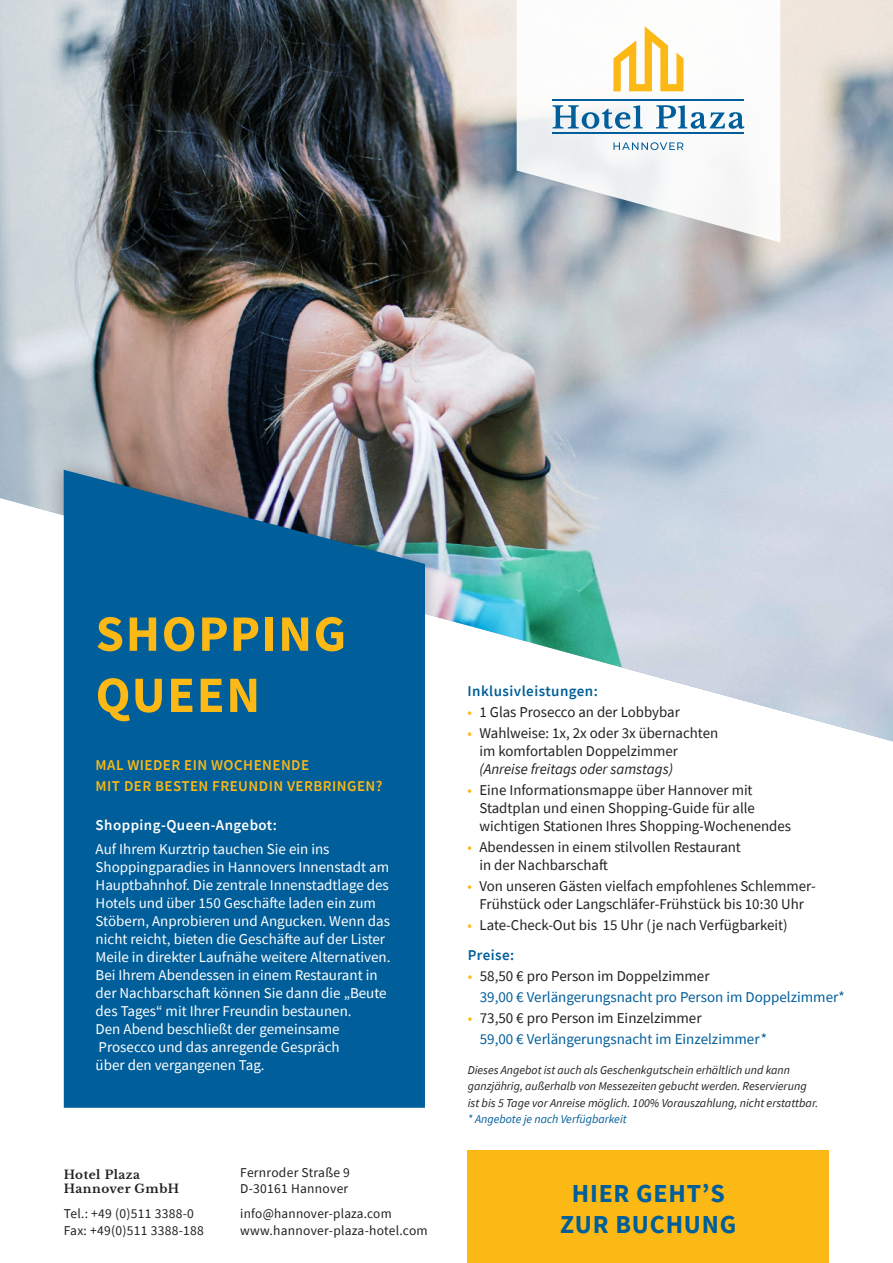
<style>
.page{position:relative;width:893px;height:1263px;background:#fff}
.page>*{position:absolute;margin:0;border:0;box-sizing:border-box;transform-origin:0 0}
.t1{font:700 51px/61.2px "Source Sans Pro";letter-spacing:.03em;color:#fcb814}
.t2{font:700 25.95px/31px "Source Sans Pro";letter-spacing:.03em;color:#005e9a;text-align:center}
.t3{font:15px/18px "Source Sans Pro";color:#fff}
.t4{font:15px/18px "Source Sans Pro";color:#231f20}
.t5{font:15px/21px "Source Sans Pro";color:#005e9a}
.t6{font:600 15px/21px "Source Sans Pro";letter-spacing:.03em;color:#fcb814}
.t7{font:italic 15px "Source Sans Pro";color:#231f20}
.t8{font:600 15px "Source Sans Pro";letter-spacing:.03em;color:#005e9a}
.t9{font:600 15px "Source Sans Pro";letter-spacing:.03em;color:#fff}
.t10{font:13.5px/16.2px "Source Sans Pro";letter-spacing:.02em;color:#231f20}
.t11{font:italic 12px/16.5px "Source Sans Pro";color:#231f20}
.t12{font:italic 12px "Source Sans Pro";color:#005e9a}
.t13{font:700 12px/14.4px "Libre Baskerville";letter-spacing:.04em;color:#231f20}
.s1{color:#fcb814}
.s2{color:#231f20}
</style>
<div class="page">
<img style="left:0;top:0;width:893px;height:749px">
<svg style="left:517px;top:0;width:263px;height:242px"></svg>
<div style="left:44px;top:452px;width:401px;height:229px;background:#231f20;opacity:.75"></div>
<svg style="left:64px;top:470px;width:361px;height:638px;background:#096098"></svg>
<div style="left:468px;top:1150px;width:361px;height:113px;background:#fcb814"></div>
<svg style="left:613px;top:142px;width:70px;height:8px"></svg>
<svg style="left:613px;top:26px;width:70px;height:65px"></svg>
<svg style="left:552px;top:105px;width:192px;height:24px"></svg>
<hr style="left:552px;top:99px;width:192px;height:2px;background:#005e9a">
<hr style="left:552px;top:132px;width:192px;height:2px;background:#005e9a">
<h1 class="t1" style="left:96px;top:602px;width:252px">SHOPPING<br>QUEEN</h1>
<p class="t6" style="left:96px;top:755px;width:288px">MAL WIEDER EIN WOCHENENDE<br>MIT DER BESTEN FREUNDIN VERBRINGEN?</p>
<p class="t9" style="left:96px;top:815px;width:183px">Shopping-Queen-Angebot:</p>
<p class="t3" style="left:96px;top:840px;width:296px">Auf Ihrem Kurztrip tauchen Sie ein ins Shoppingparadies in Hannovers Innenstadt am Hauptbahnhof. Die zentrale Innenstadtlage des Hotels und über 150 Geschäfte laden ein zum Stöbern, Anprobieren und Angucken. Wenn das nicht reicht, bieten die Geschäfte auf der Lister Meile in direkter Laufnähe weitere Alternativen.<br>Bei Ihrem Abendessen in einem Restaurant in der Nachbarschaft können Sie dann die „Beute des Tages“ mit Ihrer Freundin bestaunen.<br>Den Abend beschließt der gemeinsame Prosecco und das anregende Gespräch<br>über den vergangenen Tag.</p>
<p class="t13" style="left:64px;top:1167px;width:117px">Hotel Plaza<br>Hannover GmbH</p>
<p class="t10" style="left:240px;top:1164px;width:111px">Fernroder Straße 9<br>D-30161 Hannover</p>
<p class="t10" style="left:64px;top:1206px;width:142px">Tel.: +49 (0)511 3388-0<br>Fax: +49(0)511 3388-188</p>
<p class="t10" style="left:240px;top:1206px;width:189px">info@hannover-plaza.com www.hannover-plaza-hotel.com</p>
<p class="t8" style="left:467px;top:681px;width:132px">Inklusivleistungen:</p>
<p class="t4" style="left:467px;top:703px;width:214px"><span class="s1">•</span> 1 Glas Prosecco an der Lobbybar</p>
<p class="t4" style="left:479px;top:724px;width:240px;text-indent:-12px"><span class="s1">•</span> Wahlweise: 1x, 2x oder 3x übernachten im komfortablen Doppelzimmer</p>
<p class="t7" style="left:479px;top:760px;width:195px">(Anreise freitags oder samstags)</p>
<p class="t4" style="left:479px;top:781px;width:313px;text-indent:-12px"><span class="s1">•</span> Eine Informationsmappe über Hannover mit<br>Stadtplan und einen Shopping-Guide für alle wichtigen Stationen Ihres Shopping-Wochenendes</p>
<p class="t4" style="left:479px;top:838px;width:263px;text-indent:-12px"><span class="s1">•</span> Abendessen in einem stilvollen Restaurant in der Nachbarschaft</p>
<p class="t4" style="left:467px;top:877px;width:350px;text-align:center"><span class="s1">•</span> Von unseren Gästen vielfach empfohlenes Schlemmer-<br>Frühstück oder Langschläfer-Frühstück bis 10:30 Uhr</p>
<p class="t4" style="left:467px;top:916px;width:322px"><span class="s1">•</span> Late-Check-Out bis 15 Uhr (je nach Verfügbarkeit)</p>
<p class="t8" style="left:468px;top:945px;width:48px">Preise:</p>
<p class="t5" style="left:480px;top:965px;width:366px;text-indent:-12px"><span class="s1">•</span> <span class="s2">58,50 € pro Person im Doppelzimmer<br></span>39,00 € Verlängerungsnacht pro Person im Doppelzimmer*</p>
<p class="t5" style="left:480px;top:1007px;width:289px;text-indent:-12px"><span class="s1">•</span> <span class="s2">73,50 € pro Person im Einzelzimmer<br></span>59,00 € Verlängerungsnacht im Einzelzimmer*</p>
<p class="t11" style="left:468px;top:1061px;width:352px">Dieses Angebot ist auch als Geschenkgutschein erhältlich und kann ganzjährig, außerhalb von Messezeiten gebucht werden. Reservierung ist bis 5 Tage vor Anreise möglich. 100% Vorauszahlung, nicht erstattbar.</p>
<p class="t12" style="left:468px;top:1111px;width:160px">* Angebote je nach Verfügbarkeit</p>
<h2 class="t2" style="left:560px;top:1177px;width:178px">HIER GEHT’S<br>ZUR BUCHUNG</h2>
</div>
